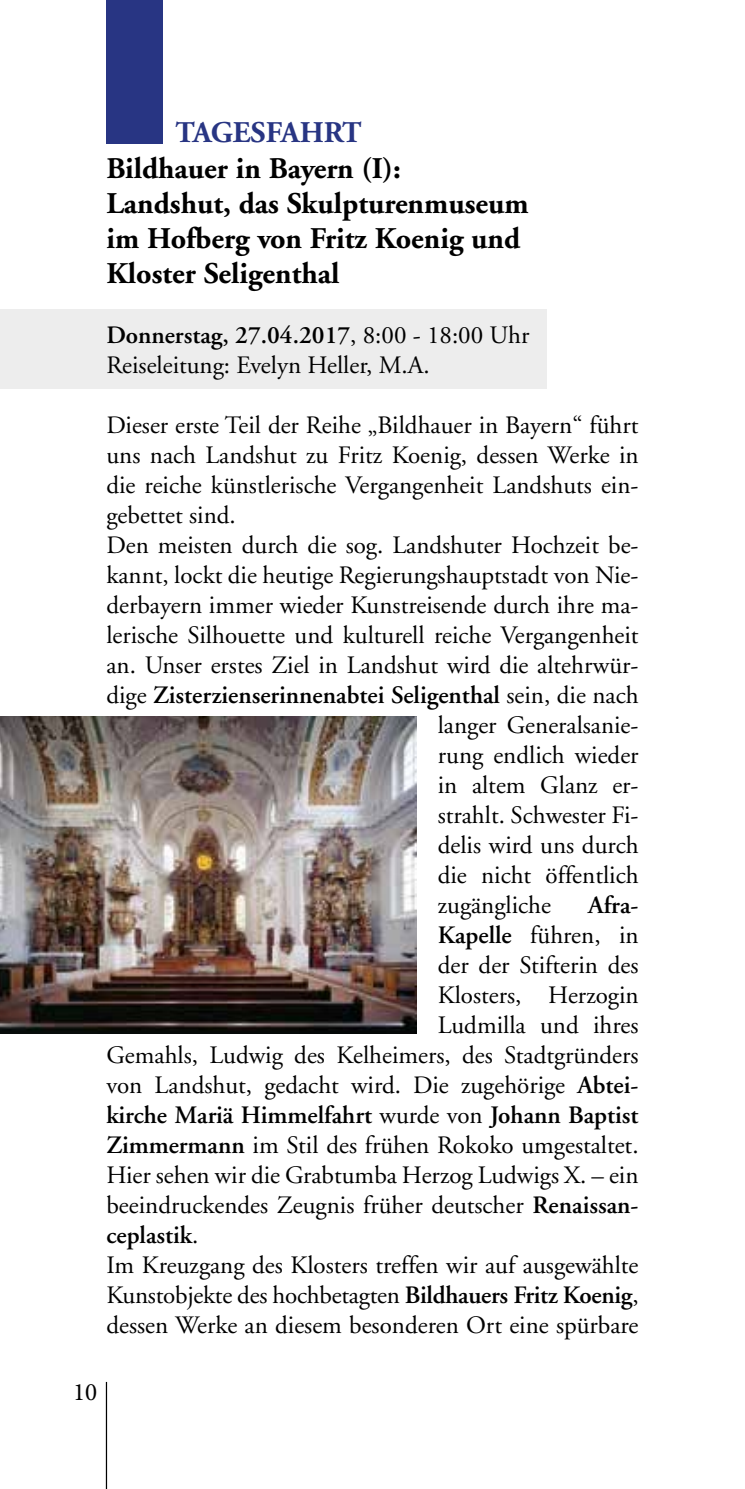
<style>
.page{position:relative;width:745px;height:1489px;background:#fff}
.page>*{position:absolute;margin:0;border:0;box-sizing:border-box;transform-origin:0 0}
.t1{font:700 30px/35px "Adobe Garamond";color:#000}
.t2{font:700 30px "Adobe Garamond";color:#283583}
.t3{font:25px/30px "Adobe Garamond";color:#000}
.t4{font:600 25px "Adobe Garamond";color:#000}
.t5{font:25px "Minion Pro";color:#000}
.s1{font-weight:600}
.s2{font-weight:400}
</style>
<div class="page">
<div style="left:0;top:309px;width:546px;height:80px;background:#ededed"></div>
<img style="left:0;top:716px;width:416px;height:317px">
<div style="left:106px;top:0;width:57px;height:143px;background:#283583"></div>
<hr style="left:106px;top:1381px;width:1px;height:107px;background:#000">
<p class="t2" style="left:175px;top:117px;width:187px">TAGESFAHRT</p>
<p class="t1" style="left:106px;top:151px;width:423px">Bildhauer in Bayern (I):<br>Landshut, das Skulpturenmuseum im Hofberg von Fritz Koenig und<br>Kloster Seligenthal</p>
<p class="t3" style="left:106px;top:320px;width:424px"><span class="s1">Donnerstag, 27.04.2017</span>, 8:00 - 18:00 Uhr<br>Reiseleitung: Evelyn Heller, M.A.</p>
<p class="t3" style="left:106px;top:410px;width:533px">Dieser erste Teil der Reihe „Bildhauer in Bayern“ führt</p>
<p class="t3" style="left:106px;top:440px;width:533px">uns nach Landshut zu Fritz Koenig, dessen Werke in</p>
<p class="t3" style="left:106px;top:470px;width:533px">die reiche künstlerische Vergangenheit Landshuts ein-</p>
<p class="t3" style="left:106px;top:500px;width:131px">gebettet sind.</p>
<p class="t3" style="left:106px;top:530px;width:533px">Den meisten durch die sog. Landshuter Hochzeit be-</p>
<p class="t3" style="left:106px;top:560px;width:533px">kannt, lockt die heutige Regierungshauptstadt von Nie-</p>
<p class="t3" style="left:106px;top:590px;width:533px">derbayern immer wieder Kunstreisende durch ihre ma-</p>
<p class="t3" style="left:106px;top:620px;width:533px">lerische Silhouette und kulturell reiche Vergangenheit</p>
<p class="t3" style="left:106px;top:650px;width:533px">an. Unser erstes Ziel in Landshut wird die altehrwür-</p>
<p class="t4" style="left:106px;top:681px;width:533px"><span class="s2">dige</span> Zisterzienserinnenabtei Seligenthal <span class="s2">sein, die nach</span></p>
<p class="t3" style="left:437px;top:710px;width:202px">langer Generalsanie-</p>
<p class="t3" style="left:437px;top:740px;width:202px">rung endlich wieder</p>
<p class="t3" style="left:437px;top:770px;width:202px">in altem Glanz er-</p>
<p class="t3" style="left:437px;top:800px;width:202px">strahlt. Schwester Fi-</p>
<p class="t3" style="left:437px;top:830px;width:202px">delis wird uns durch</p>
<p class="t3" style="left:437px;top:860px;width:202px">die nicht öffentlich</p>
<p class="t3" style="left:437px;top:890px;width:115px">zugängliche</p>
<p class="t4" style="left:587px;top:891px;width:52px">Afra-</p>
<p class="t3" style="left:437px;top:920px;width:202px"><span class="s1">Kapelle</span> führen, in</p>
<p class="t3" style="left:437px;top:950px;width:202px">der der Stifterin des</p>
<p class="t3" style="left:437px;top:980px;width:202px">Klosters, Herzogin</p>
<p class="t3" style="left:437px;top:1010px;width:202px">Ludmilla und ihres</p>
<p class="t3" style="left:106px;top:1040px;width:533px">Gemahls, Ludwig des Kelheimers, des Stadtgründers</p>
<p class="t3" style="left:106px;top:1070px;width:533px">von Landshut, gedacht wird. Die zugehörige <span class="s1">Abtei-</span></p>
<p class="t4" style="left:106px;top:1101px;width:533px">kirche Mariä Himmelfahrt <span class="s2">wurde von</span> Johann Baptist</p>
<p class="t3" style="left:106px;top:1130px;width:533px"><span class="s1">Zimmermann</span> im Stil des frühen Rokoko umgestaltet.</p>
<p class="t3" style="left:106px;top:1160px;width:533px">Hier sehen wir die Grabtumba Herzog Ludwigs X. – ein</p>
<p class="t3" style="left:106px;top:1190px;width:533px">beeindruckendes Zeugnis früher deutscher <span class="s1">Renaissan-</span></p>
<p class="t4" style="left:106px;top:1221px;width:93px">ceplastik<span class="s2">.</span></p>
<p class="t3" style="left:106px;top:1250px;width:533px">Im Kreuzgang des Klosters treffen wir auf ausgewählte</p>
<p class="t3" style="left:106px;top:1280px;width:533px">Kunstobjekte des hochbetagten <span class="s1">Bildhauers Fritz Koenig</span>,</p>
<p class="t3" style="left:106px;top:1310px;width:533px">dessen Werke an diesem besonderen Ort eine spürbare</p>
<p class="t5" style="left:73px;top:1375px;width:26px">10</p>
</div>
